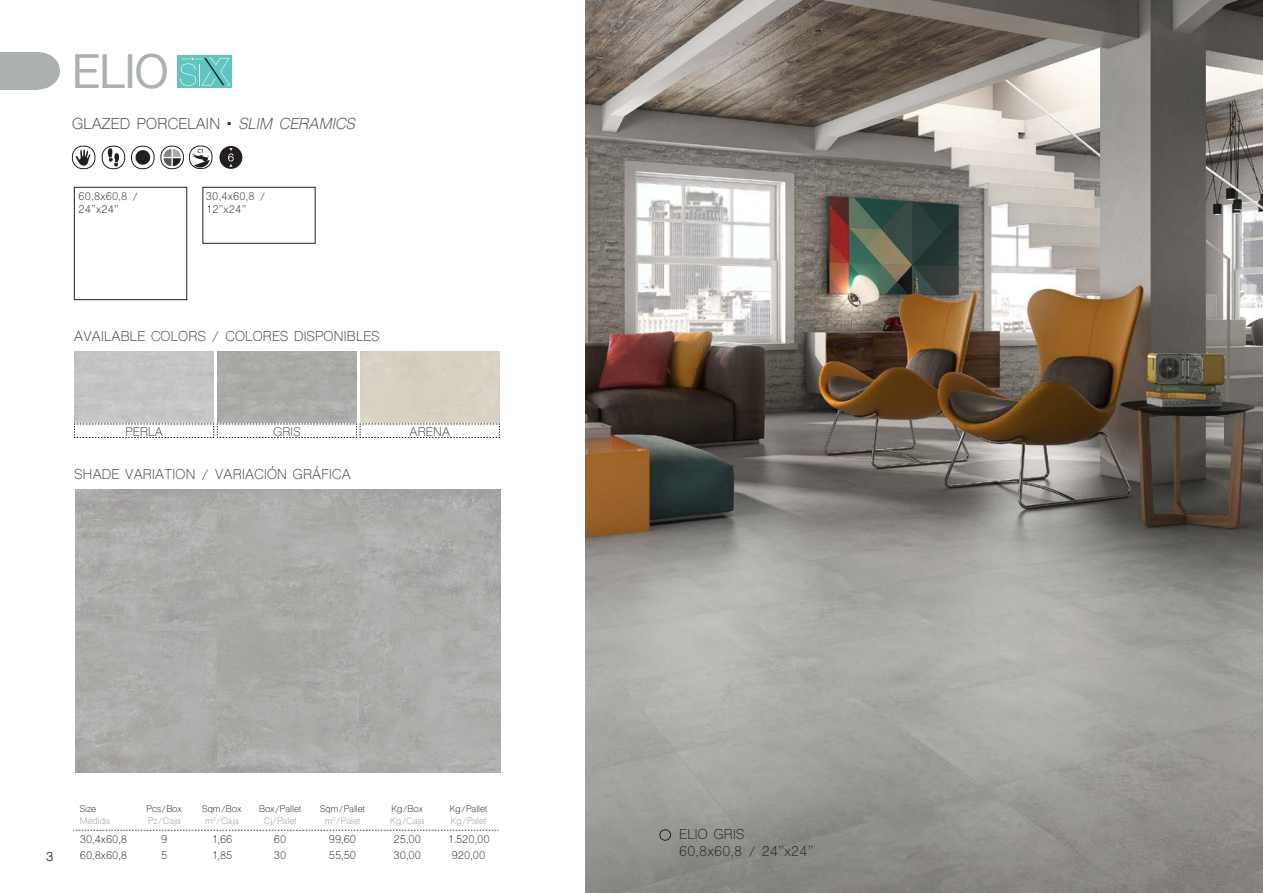
<style>
.page{position:relative;width:1263px;height:893px;background:#fff}
.page>*{position:absolute;margin:0;border:0;box-sizing:border-box;transform-origin:0 0}
.TITULO_COLECCION{font:700 45px "Shree Dev 0714";color:#acb1ae}
.Material_Coleccion{font:15px "Shree Dev 0714";letter-spacing:.02em;color:#3e3e3f}
.Material_Coleccion-2{font:13.5px "Shree Dev 0714";letter-spacing:.02em;color:#3e3e3f}
.Material_Coleccion-3{font:13.5px "Shree Dev 0714";letter-spacing:.02em;color:#231f20}
.Material_Coleccion-4{font:12px "Shree Dev 0714";letter-spacing:.02em;color:#3e3e3f}
.t1{font:700 12px "Shree Dev 0714";color:#3e3e3f}
.Tamaño_piezas{font:10.5px "Shree Dev 0714";color:#231f20}
.t2{font:9px/12px "Shree Dev 0714";color:#231f20;text-align:center}
.t3{font:9px/12px "Shree Dev 0714";color:#939598}
.t4{font:500 6px "Kohinoor Devanagari";color:#231f20}
.s1{font-family:"Arial";font-weight:900}
.s2{font-style:italic}
.s3{color:#231f20}
.s4{color:#939598}
</style>
<div class="page">
<img style="left:75px;top:490px;width:425px;height:283px">
<div style="left:0;top:52px;width:39px;height:37px;background:#acb1ae"></div>
<div style="left:18px;top:52px;width:42px;height:37px;background:#acb1ae;border-radius:50%"></div>
<img style="left:586px;top:0;width:677px;height:893px">
<div style="left:659px;top:829px;width:12px;height:12px;border:1px solid #231f20;border-radius:50%"></div>
<svg style="left:74px;top:424px;width:426px;height:14px"></svg>
<div style="left:74px;top:187px;width:113px;height:113px;border:1px solid #231f20"></div>
<div style="left:203px;top:187px;width:112px;height:56px;border:1px solid #231f20"></div>
<svg style="left:73px;top:830px;width:426px;height:1px"></svg>
<div style="left:178px;top:56px;width:54px;height:32px;background:#5ec5c0"></div>
<svg style="left:180px;top:58px;width:50px;height:28px"></svg>
<div style="left:72px;top:146px;width:23px;height:23px;border:1px solid #231f20;border-radius:10px"></div>
<svg style="left:75px;top:149px;width:15px;height:18px"></svg>
<div style="left:102px;top:146px;width:23px;height:23px;border:1px solid #231f20;border-radius:10px"></div>
<svg style="left:108px;top:148px;width:11px;height:19px"></svg>
<div style="left:161px;top:146px;width:23px;height:23px;border:1px solid #231f20;border-radius:10px"></div>
<svg style="left:164px;top:149px;width:17px;height:17px"></svg>
<div style="left:131px;top:146px;width:23px;height:23px;border:1px solid #231f20;border-radius:10px"></div>
<div style="left:135px;top:150px;width:15px;height:15px;background:#231f20;border-radius:50%"></div>
<div style="left:219px;top:146px;width:23px;height:23px;background:#231f20;border-radius:50%"></div>
<svg style="left:228px;top:148px;width:6px;height:19px"></svg>
<svg style="left:192px;top:153px;width:18px;height:15px"></svg>
<div style="left:189px;top:146px;width:23px;height:23px;border:1px solid #231f20;border-radius:10px"></div>
<p class="TITULO_COLECCION" style="left:73px;top:46px;width:97px">ELIO</p>
<p class="Material_Coleccion" style="left:72px;top:114px;width:284px">GLAZED PORCELAIN <span class="s1">·</span> <span class="s2">SLIM CERAMICS</span></p>
<p class="Tamaño_piezas" style="left:79px;top:190px;width:61px">60,8x60,8 /</p>
<p class="Tamaño_piezas" style="left:79px;top:203px;width:42px">24”x24”</p>
<p class="t4" style="left:197px;top:148px;width:8px">C1</p>
<p class="Tamaño_piezas" style="left:206px;top:190px;width:61px">30,4x60,8 /</p>
<p class="Tamaño_piezas" style="left:206px;top:203px;width:42px">12”x24”</p>
<p class="Material_Coleccion-2" style="left:74px;top:328px;width:307px">AVAILABLE COLORS / COLORES DISPONIBLES</p>
<p class="Material_Coleccion-4" style="left:125px;top:424px;width:39px">PERLA</p>
<p class="Material_Coleccion-4" style="left:273px;top:424px;width:29px">GRIS</p>
<p class="Material_Coleccion-4" style="left:410px;top:424px;width:42px">ARENA</p>
<p class="Material_Coleccion-2" style="left:75px;top:466px;width:278px">SHADE VARIATION / VARIACIÓN GRÁFICA</p>
<p class="t1" style="left:46px;top:850px;width:9px">3</p>
<p class="t3" style="left:80px;top:804px;width:31px"><span class="s3">Size<br></span>Medida</p>
<p class="t2" style="left:147px;top:804px;width:37px;text-align:left">Pcs/Box<br><span class="s4">Pz/Caja</span></p>
<p class="t2" style="left:202px;top:804px;width:41px">Sqm/Box <span class="s4">m</span><sup>2</sup><span class="s4">/Caja</span></p>
<p class="t2" style="left:259px;top:804px;width:44px">Box/Pallet<br><span class="s4">Cj/Palet</span></p>
<p class="t2" style="left:320px;top:804px;width:46px">Sqm/Pallet <span class="s4">m</span><sup>2</sup><span class="s4">/Palet</span></p>
<p class="t3" style="left:390px;top:804px;width:36px"><span class="s3">Kg/Box<br></span>Kg/Caja</p>
<p class="t2" style="left:450px;top:804px;width:39px;text-align:left">Kg/Pallet<br><span class="s4">Kg/Palet</span></p>
<p class="Tamaño_piezas" style="left:80px;top:833px;width:49px">30,4x60,8</p>
<p class="Tamaño_piezas" style="left:161px;top:833px;width:8px">9</p>
<p class="Tamaño_piezas" style="left:211px;top:833px;width:23px">1,66</p>
<p class="Tamaño_piezas" style="left:274px;top:833px;width:14px">60</p>
<p class="Tamaño_piezas" style="left:329px;top:833px;width:29px">99,60</p>
<p class="Tamaño_piezas" style="left:394px;top:833px;width:29px">25,00</p>
<p class="Tamaño_piezas" style="left:447px;top:833px;width:44px">1.520,00</p>
<p class="Tamaño_piezas" style="left:80px;top:849px;width:49px">60,8x60,8</p>
<p class="Tamaño_piezas" style="left:161px;top:849px;width:8px">5</p>
<p class="Tamaño_piezas" style="left:211px;top:849px;width:23px">1,85</p>
<p class="Tamaño_piezas" style="left:274px;top:849px;width:14px">30</p>
<p class="Tamaño_piezas" style="left:329px;top:849px;width:29px">55,50</p>
<p class="Tamaño_piezas" style="left:394px;top:849px;width:29px">30,00</p>
<p class="Tamaño_piezas" style="left:452px;top:849px;width:35px">920,00</p>
<p class="Material_Coleccion-3" style="left:679px;top:826px;width:66px">ELIO GRIS</p>
<p class="Material_Coleccion-3" style="left:679px;top:843px;width:136px">60,8x60,8 / 24”x24”</p>
</div>
